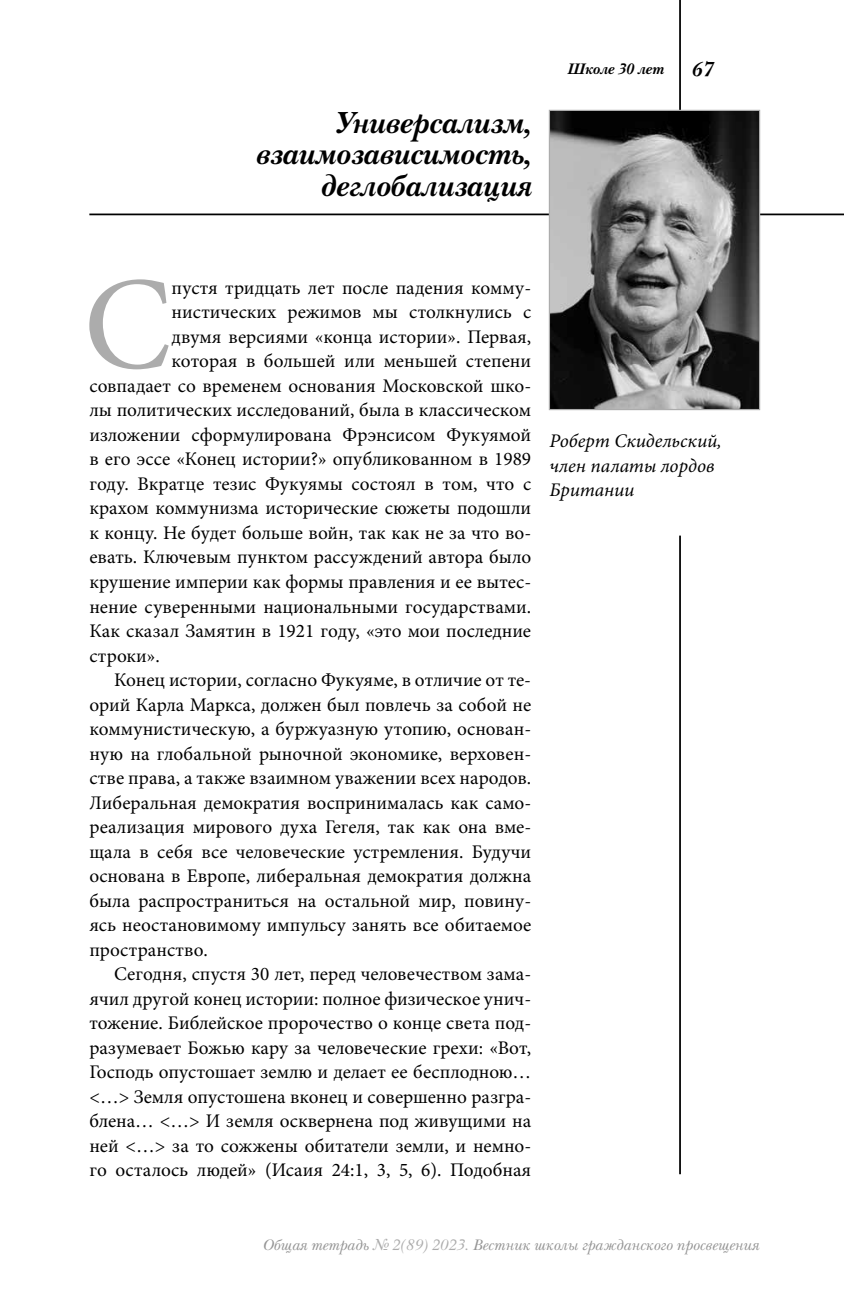
<style>
.page{position:relative;width:844px;height:1290px;background:#fff}
.page>*{position:absolute;margin:0;border:0;box-sizing:border-box;transform-origin:0 0}
.t1{font:132.3px "Minion Pro";color:#acacac}
.t2{font:italic 700 31.5px/31.5px "New Baskerville C";color:#000;text-align:right}
.t3{font:italic 700 21px "New Baskerville C";color:#000}
.t4{font:19.25px "Minion Pro";color:#000}
.t5{font:italic 19.25px/24.5px "Minion Pro";color:#000}
.t6{font:italic 15.75px "New Baskerville C";color:#959595}
.t7{font:italic 700 15.75px "New Baskerville C";color:#000}
.s1{color:#acacac}
</style>
<div class="page">
<hr style="left:679px;top:536px;width:1px;height:638px;background:#000">
<hr style="left:679px;top:0;width:1px;height:173px;background:#000">
<hr style="left:89px;top:214px;width:754px;height:1px;background:#000">
<img style="left:550px;top:112px;width:208px;height:296px">
<div style="left:548px;top:110px;width:212px;height:300px;border:1px solid #acacac"></div>
<h2 class="t2" style="left:255px;top:107px;width:277px">Универсализм, взаимозависимость, деглобализация</h2>
<p class="t7" style="left:567px;top:60px;width:98px">Школе 30 лет</p>
<p class="t3" style="left:691px;top:57px;width:23px">67</p>
<h1 class="t1" style="left:83px;top:246px;width:89px">С</h1>
<p class="t4" style="left:171px;top:276px;width:361px">пустя тридцать лет после падения комму-</p>
<p class="t4" style="left:171px;top:301px;width:361px">нистических режимов мы столкнулись с</p>
<p class="t4" style="left:171px;top:325px;width:361px">двумя версиями «конца истории». Первая,</p>
<p class="t4" style="left:171px;top:350px;width:361px">которая в большей или меньшей степени</p>
<p class="t4" style="left:89px;top:374px;width:443px">совпадает со временем основания Московской шко-</p>
<p class="t4" style="left:89px;top:399px;width:443px">лы политических исследований, была в классическом</p>
<p class="t4" style="left:89px;top:423px;width:443px">изложении сформулирована Фрэнсисом Фукуямой</p>
<p class="t4" style="left:89px;top:448px;width:443px">в его эссе «Конец истории?» опубликованном в 1989</p>
<p class="t4" style="left:89px;top:472px;width:443px">году. Вкратце тезис Фукуямы состоял в том, что с</p>
<p class="t4" style="left:89px;top:497px;width:443px">крахом коммунизма исторические сюжеты подошли</p>
<p class="t4" style="left:89px;top:521px;width:443px">к концу. Не будет больше войн, так как не за что во-</p>
<p class="t4" style="left:89px;top:546px;width:443px">евать. Ключевым пунктом рассуждений автора было</p>
<p class="t4" style="left:89px;top:570px;width:443px">крушение империи как формы правления и ее вытес-</p>
<p class="t4" style="left:89px;top:595px;width:443px">нение суверенными национальными государствами.</p>
<p class="t4" style="left:89px;top:619px;width:443px">Как сказал Замятин в 1921 году, «это мои последние</p>
<p class="t4" style="left:89px;top:644px;width:72px">строки».</p>
<p class="t4" style="left:114px;top:668px;width:418px">Конец истории, согласно Фукуяме, в отличие от те-</p>
<p class="t4" style="left:89px;top:693px;width:443px">орий Карла Маркса, должен был повлечь за собой не</p>
<p class="t4" style="left:89px;top:717px;width:443px">коммунистическую, а буржуазную утопию, основан-</p>
<p class="t4" style="left:89px;top:742px;width:443px">ную на глобальной рыночной экономике, верховен-</p>
<p class="t4" style="left:89px;top:766px;width:443px">стве права, а также взаимном уважении всех народов.</p>
<p class="t4" style="left:89px;top:791px;width:443px">Либеральная демократия воспринималась как само-</p>
<p class="t4" style="left:89px;top:815px;width:443px">реализация мирового духа Гегеля, так как она вме-</p>
<p class="t4" style="left:89px;top:840px;width:443px">щала в себя все человеческие устремления. Будучи</p>
<p class="t4" style="left:89px;top:864px;width:443px">основана в Европе, либеральная демократия должна</p>
<p class="t4" style="left:89px;top:889px;width:443px">была распространиться на остальной мир, повину-</p>
<p class="t4" style="left:89px;top:913px;width:443px">ясь неостановимому импульсу занять все обитаемое</p>
<p class="t4" style="left:89px;top:938px;width:120px">пространство.</p>
<p class="t4" style="left:114px;top:962px;width:418px">Сегодня, спустя 30 лет, перед человечеством зама-</p>
<p class="t4" style="left:89px;top:987px;width:443px">ячил другой конец истории: полное физическое унич-</p>
<p class="t4" style="left:89px;top:1011px;width:443px">тожение. Библейское пророчество о конце света под-</p>
<p class="t4" style="left:89px;top:1036px;width:443px">разумевает Божью кару за человеческие грехи: «Вот,</p>
<p class="t4" style="left:89px;top:1060px;width:443px">Господь опустошает землю и делает ее бесплодною…</p>
<p class="t4" style="left:89px;top:1085px;width:443px">&lt;…&gt; Земля опустошена вконец и совершенно разгра-</p>
<p class="t4" style="left:89px;top:1109px;width:443px">блена… &lt;…&gt; И земля осквернена под живущими на</p>
<p class="t4" style="left:89px;top:1134px;width:443px">ней &lt;…&gt; за то сожжены обитатели земли, и немно-</p>
<p class="t4" style="left:89px;top:1158px;width:443px">го осталось людей» (Исаия 24:1, 3, 5, 6). Подобная</p>
<p class="t5" style="left:549px;top:430px;width:174px">Роберт Скидельский, член палаты лордов<br>Британии</p>
<p class="t6" style="left:262px;top:1235px;width:498px">Общая тетрадь <span class="s1">№ 2(89) 2023.</span> Вестник школы гражданского просвещения</p>
</div>
